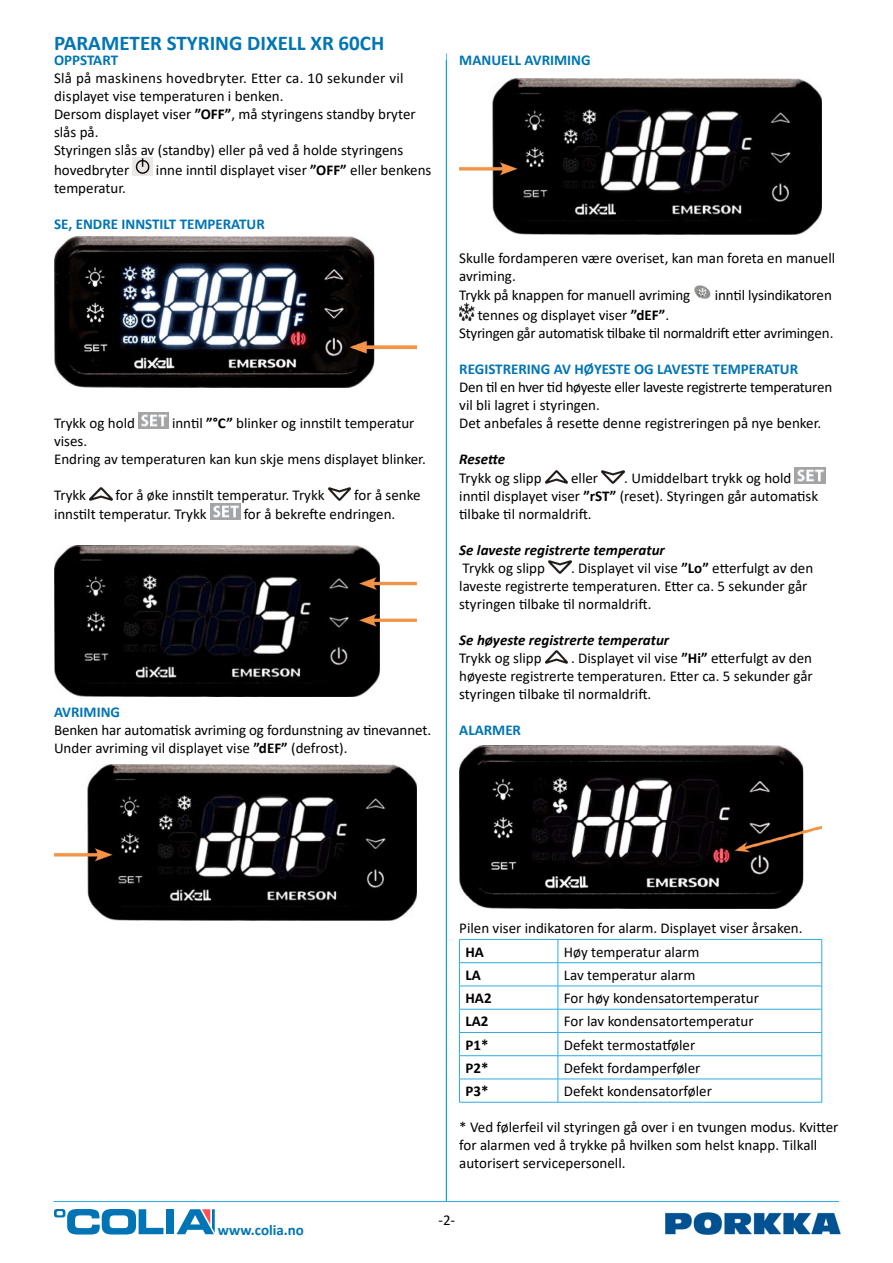
<style>
.page{position:relative;width:893px;height:1263px;background:#fff}
.page>*{position:absolute;margin:0;border:0;box-sizing:border-box;transform-origin:0 0}
.t1{font:700 21px "Calibri";color:#0075b5}
.t2{font:15px/18px "Calibri";color:#000}
.t3{font:700 15px "Calibri";color:#0075b5}
.t4{font:15px/18px "Calibri";letter-spacing:-.02em;color:#000}
.t5{font:italic 700 15px "Calibri";color:#000}
.t6{font:700 15px "Calibri";color:#000}
.s1{font-weight:700}
</style>
<div class="page">
<hr style="left:54px;top:1201px;width:785px;height:1px;background:#2cace2">
<svg style="left:54px;top:1209px;width:109px;height:25px"></svg>
<div style="left:166px;top:1209px;width:8px;height:25px;background:#0074b4"></div>
<svg style="left:177px;top:1209px;width:38px;height:25px"></svg>
<img style="left:666px;top:1212px;width:175px;height:22px">
<img style="left:133px;top:158px;width:20px;height:17px">
<img style="left:138px;top:412px;width:31px;height:16px">
<img style="left:90px;top:487px;width:22px;height:13px">
<img style="left:328px;top:487px;width:23px;height:13px">
<img style="left:210px;top:503px;width:30px;height:16px">
<img style="left:694px;top:285px;width:17px;height:14px">
<img style="left:459px;top:303px;width:15px;height:17px">
<img style="left:545px;top:470px;width:23px;height:13px">
<img style="left:601px;top:470px;width:23px;height:13px">
<img style="left:795px;top:467px;width:30px;height:16px">
<img style="left:548px;top:560px;width:23px;height:13px">
<img style="left:545px;top:650px;width:23px;height:13px">
<hr style="left:459px;top:939px;width:99px;height:1px;background:#2cace2">
<hr style="left:558px;top:939px;width:264px;height:1px;background:#2cace2">
<hr style="left:459px;top:962px;width:99px;height:1px;background:#2cace2">
<hr style="left:558px;top:962px;width:264px;height:1px;background:#2cace2">
<hr style="left:459px;top:986px;width:99px;height:1px;background:#2cace2">
<hr style="left:558px;top:986px;width:264px;height:1px;background:#2cace2">
<hr style="left:459px;top:1009px;width:99px;height:1px;background:#2cace2">
<hr style="left:558px;top:1009px;width:264px;height:1px;background:#2cace2">
<hr style="left:459px;top:1032px;width:99px;height:1px;background:#2cace2">
<hr style="left:558px;top:1032px;width:264px;height:1px;background:#2cace2">
<hr style="left:459px;top:1055px;width:99px;height:1px;background:#2cace2">
<hr style="left:558px;top:1055px;width:264px;height:1px;background:#2cace2">
<hr style="left:459px;top:1079px;width:99px;height:1px;background:#2cace2">
<svg style="left:459px;top:940px;width:1px;height:162px"></svg>
<hr style="left:558px;top:1079px;width:264px;height:1px;background:#2cace2">
<svg style="left:558px;top:940px;width:1px;height:162px"></svg>
<svg style="left:821px;top:940px;width:1px;height:162px"></svg>
<hr style="left:459px;top:1102px;width:99px;height:1px;background:#2cace2">
<hr style="left:558px;top:1102px;width:264px;height:1px;background:#2cace2">
<hr style="left:446px;top:53px;width:1px;height:1148px;background:#00aeef">
<img style="left:54px;top:236px;width:363px;height:152px">
<img style="left:54px;top:545px;width:363px;height:151px">
<img style="left:459px;top:79px;width:363px;height:156px">
<img style="left:54px;top:764px;width:363px;height:157px">
<img style="left:459px;top:746px;width:363px;height:163px">
<h1 class="t1" style="left:54px;top:29px;width:332px">PARAMETER STYRING DIXELL XR 60CH</h1>
<p class="t3" style="left:54px;top:49px;width:66px">OPPSTART</p>
<p class="t2" style="left:54px;top:68px;width:363px">Slå på maskinens hovedbryter. Etter ca. 10 sekunder vil displayet vise temperaturen i benken.<br>Dersom displayet viser <span class="s1">”OFF”</span>, må styringens standby bryter slås på.<br>Styringen slås av (standby) eller på ved å holde styringens</p>
<p class="t2" style="left:54px;top:161px;width:77px">hovedbryter</p>
<p class="t2" style="left:156px;top:161px;width:277px">inne inntil displayet viser <span class="s1">”OFF”</span> eller benkens</p>
<p class="t2" style="left:54px;top:179px;width:74px">temperatur.</p>
<p class="t3" style="left:54px;top:213px;width:212px">SE, ENDRE INNSTILT TEMPERATUR</p>
<p class="t2" style="left:54px;top:414px;width:82px">Trykk og hold</p>
<p class="t2" style="left:172px;top:414px;width:244px">inntil <span class="s1">”°C”</span> blinker og innstilt temperatur</p>
<p class="t2" style="left:54px;top:432px;width:373px">vises.<br>Endring av temperaturen kan kun skje mens displayet blinker.</p>
<p class="t2" style="left:54px;top:486px;width:34px">Trykk</p>
<p class="t2" style="left:116px;top:486px;width:211px">for å øke innstilt temperatur. Trykk</p>
<p class="t2" style="left:354px;top:486px;width:68px">for å senke</p>
<p class="t2" style="left:54px;top:505px;width:154px">innstilt temperatur. Trykk</p>
<p class="t2" style="left:244px;top:505px;width:153px">for å bekrefte endringen.</p>
<p class="t3" style="left:54px;top:701px;width:68px">AVRIMING</p>
<p class="t2" style="left:54px;top:721px;width:379px">Benken har automatisk avriming og fordunstning av tinevannet.<br>Under avriming vil displayet vise <span class="s1">”dEF”</span> (defrost).</p>
<p class="t3" style="left:459px;top:50px;width:133px">MANUELL AVRIMING</p>
<p class="t2" style="left:459px;top:249px;width:378px">Skulle fordamperen være overiset, kan man foreta en manuell avriming.<br>Trykk på knappen for manuell avriming</p>
<p class="t2" style="left:715px;top:286px;width:119px">inntil lysindikatoren</p>
<p class="t4" style="left:459px;top:306px;width:376px;text-indent:19px">tennes og displayet viser <span class="s1">”dEF”</span>.<br>Styringen går automatisk tilbake til normaldrift etter avrimingen.</p>
<p class="t3" style="left:459px;top:359px;width:340px">REGISTRERING AV HØYESTE OG LAVESTE TEMPERATUR</p>
<p class="t2" style="left:459px;top:378px;width:375px">Den til en hver tid høyeste eller laveste registrerte temperaturen vil bli lagret i styringen.<br>Det anbefales å resette denne registreringen på nye benker.</p>
<p class="t5" style="left:459px;top:449px;width:47px">Resette</p>
<p class="t2" style="left:459px;top:469px;width:84px">Trykk og slipp</p>
<p class="t2" style="left:571px;top:469px;width:29px">eller</p>
<p class="t2" style="left:459px;top:469px;width:360px;text-indent:165px">. Umiddelbart trykk og hold inntil displayet viser <span class="s1">”rST”</span> (reset). Styringen går automatisk tilbake til normaldrift.</p>
<p class="t5" style="left:459px;top:540px;width:207px">Se laveste registrerte temperatur</p>
<p class="t2" style="left:463px;top:559px;width:84px">Trykk og slipp</p>
<p class="t2" style="left:459px;top:559px;width:355px;text-indent:112px">. Displayet vil vise <span class="s1">”Lo”</span> etterfulgt av den laveste registrerte temperaturen. Etter ca. 5 sekunder går styringen tilbake til normaldrift.</p>
<p class="t5" style="left:459px;top:630px;width:211px">Se høyeste registrerte temperatur</p>
<p class="t2" style="left:459px;top:649px;width:84px">Trykk og slipp</p>
<p class="t2" style="left:459px;top:649px;width:355px;text-align:justify;text-indent:112px">. Displayet vil vise <span class="s1">”Hi”</span> etterfulgt av den høyeste registrerte temperaturen. Etter ca. 5 sekunder går styringen tilbake til normaldrift.</p>
<p class="t3" style="left:459px;top:720px;width:63px">ALARMER</p>
<p class="t3" style="left:218px;top:1219px;width:88px">www.colia.no</p>
<p class="t2" style="left:459px;top:919px;width:345px">Pilen viser indikatoren for alarm. Displayet viser årsaken.</p>
<p class="t6" style="left:465px;top:941px;width:20px">HA</p>
<p class="t2" style="left:564px;top:942px;width:137px">Høy temperatur alarm</p>
<p class="t6" style="left:465px;top:964px;width:17px">LA</p>
<p class="t2" style="left:564px;top:965px;width:133px">Lav temperatur alarm</p>
<p class="t6" style="left:465px;top:988px;width:28px">HA2</p>
<p class="t2" style="left:564px;top:989px;width:197px">For høy kondensatortemperatur</p>
<p class="t6" style="left:465px;top:1011px;width:25px">LA2</p>
<p class="t2" style="left:564px;top:1012px;width:191px">For lav kondensatortemperatur</p>
<p class="t6" style="left:465px;top:1034px;width:25px">P1*</p>
<p class="t2" style="left:564px;top:1035px;width:133px">Defekt termostatføler</p>
<p class="t6" style="left:465px;top:1057px;width:25px">P2*</p>
<p class="t2" style="left:564px;top:1058px;width:138px">Defekt fordamperføler</p>
<p class="t6" style="left:465px;top:1081px;width:25px">P3*</p>
<p class="t2" style="left:564px;top:1082px;width:149px">Defekt kondensatorføler</p>
<p class="t2" style="left:459px;top:1118px;width:381px">* Ved følerfeil vil styringen gå over i en tvungen modus. Kvitter for alarmen ved å trykke på hvilken som helst knapp. Tilkall autorisert servicepersonell.</p>
<p class="t2" style="left:438px;top:1210px;width:18px">-2-</p>
</div>
